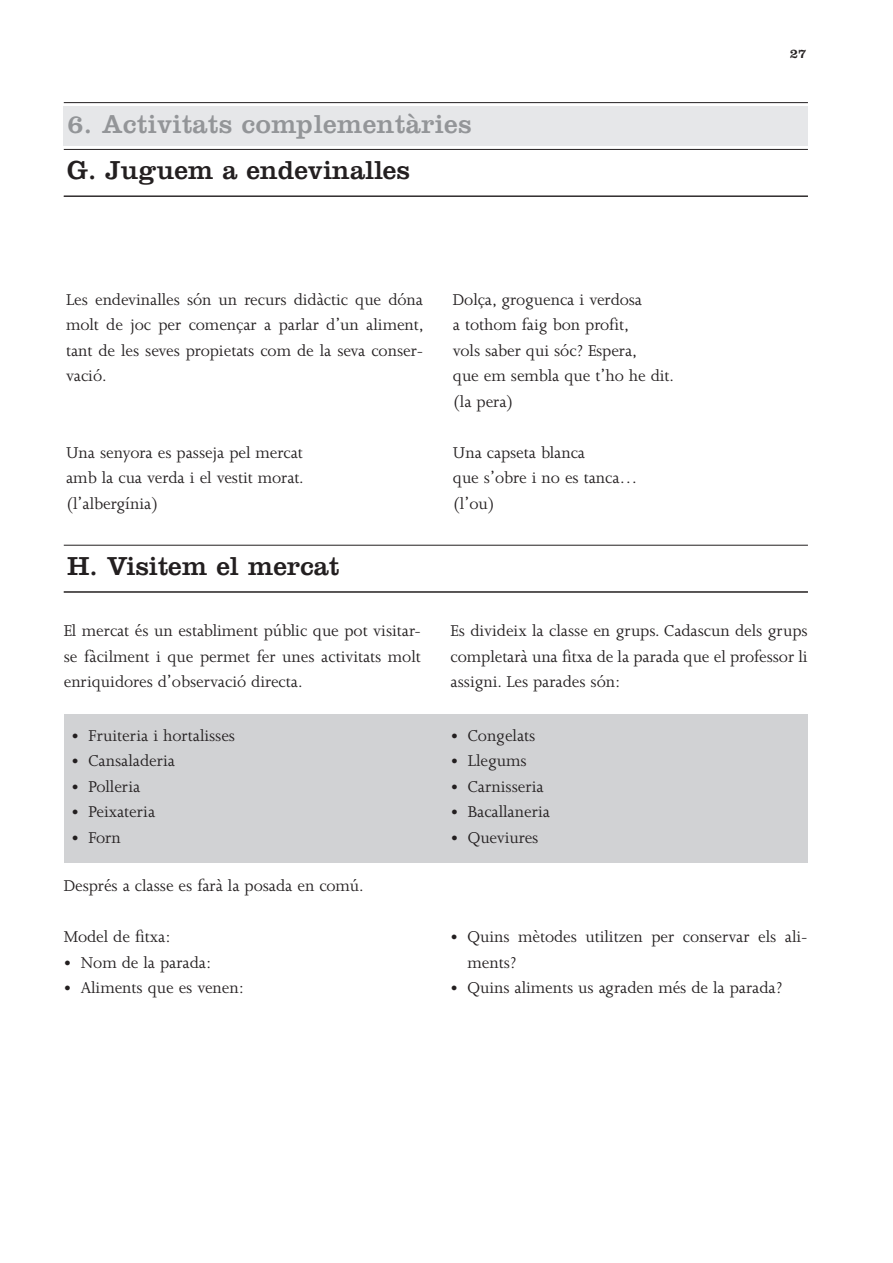
<style>
.page{position:relative;width:893px;height:1263px;background:#fff}
.page>*{position:absolute;margin:0;border:0;box-sizing:border-box;transform-origin:0 0}
.t1{font:27px "Clarendon";color:#231f20}
.t2{font:27px "Clarendon";letter-spacing:.01em;color:#939598}
.t3{font:18px/25.5px "Joanna";letter-spacing:-.005em;color:#231f20}
.t4{font:13.5px "Clarendon";color:#231f20}
.s1{font-weight:700;font-size:30px}
</style>
<div class="page">
<div style="left:64px;top:106px;width:744px;height:40px;background:#e6e7e9"></div>
<hr style="left:64px;top:102px;width:744px;height:1px;background:#231f20">
<hr style="left:64px;top:149px;width:744px;height:1px;background:#231f20">
<hr style="left:64px;top:196px;width:744px;height:1px;background:#231f20">
<hr style="left:64px;top:545px;width:744px;height:1px;background:#231f20">
<hr style="left:64px;top:592px;width:744px;height:1px;background:#231f20">
<div style="left:64px;top:714px;width:744px;height:148px;background:#d1d2d4"></div>
<h1 class="t2" style="left:67px;top:115px;width:406px">6. Activitats complementàries</h1>
<h1 class="t1" style="left:67px;top:162px;width:344px">G. Juguem a endevinalles</h1>
<p class="t3" style="left:66px;top:288px;width:359px;text-align:justify">Les endevinalles són un recurs didàctic que dóna molt de joc per començar a parlar d’un aliment, tant de les seves propietats com de la seva conser&shy;vació.</p>
<p class="t3" style="left:66px;top:441px;width:239px;text-align:justify">Una senyora es passeja pel mercat amb la cua verda i el vestit morat. (l’albergínia)</p>
<h1 class="t1" style="left:67px;top:557px;width:274px">H. Visitem el mercat</h1>
<p class="t3" style="left:453px;top:288px;width:223px">Dolça, groguenca i verdosa<br>a tothom faig bon profit,<br>vols saber qui sóc? Espera,<br>que em sembla que t’ho he dit. (la pera)</p>
<p class="t3" style="left:453px;top:441px;width:186px">Una capseta blanca<br>que s’obre i no es tanca… (l’ou)</p>
<p class="t4" style="left:790px;top:49px;width:18px">27</p>
<p class="t3" style="left:64px;top:620px;width:359px;text-align:justify">El mercat és un establiment públic que pot visitar&shy;se fàcilment i que permet fer unes activitats molt enriquidores d’observació directa.</p>
<p class="t3" style="left:451px;top:620px;width:359px;text-align:justify">Es divideix la classe en grups. Cadascun dels grups completarà una fitxa de la parada que el professor li assigni. Les parades són:</p>
<p class="t3" style="left:72px;top:724px;width:165px"><span class="s1">·</span> Fruiteria i hortalisses <span class="s1">·</span> Cansaladeria<br><span class="s1">·</span> Polleria<br><span class="s1">·</span> Peixateria<br><span class="s1">·</span> Forn</p>
<p class="t3" style="left:451px;top:724px;width:101px"><span class="s1">·</span> Congelats<br><span class="s1">·</span> Llegums<br><span class="s1">·</span> Carnisseria <span class="s1">·</span> Bacallaneria <span class="s1">·</span> Queviures</p>
<p class="t3" style="left:64px;top:875px;width:301px">Després a classe es farà la posada en comú.</p>
<p class="t3" style="left:64px;top:926px;width:182px">Model de fitxa:<br><span class="s1">·</span> Nom de la parada:<br><span class="s1">·</span> Aliments que es venen:</p>
<p class="t3" style="left:451px;top:926px;width:359px"><span class="s1">·</span> Quins mètodes utilitzen per conservar els ali-</p>
<p class="t3" style="left:468px;top:951px;width:50px">ments?</p>
<p class="t3" style="left:451px;top:977px;width:333px"><span class="s1">·</span> Quins aliments us agraden més de la parada?</p>
</div>
